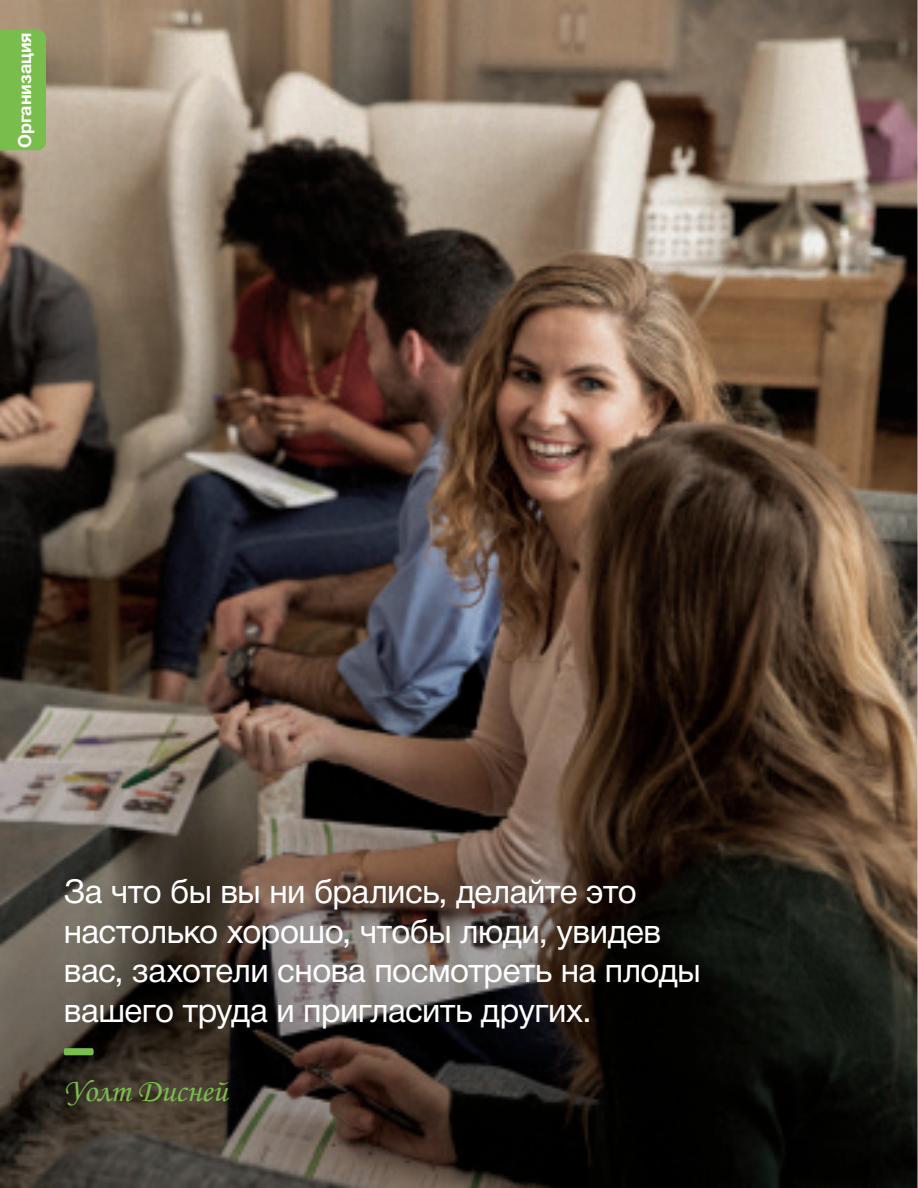
<style>
.page{position:relative;width:918px;height:1188px;background:#fff}
.page>*{position:absolute;margin:0;border:0;box-sizing:border-box;transform-origin:0 0}
.Quotes___pullouts{font:33px/39.6px "Helvetica Neue Cyr";letter-spacing:-.015em;color:#fff}
.Quotes___pullouts-2{font:33px "Monotype Corsiva";letter-spacing:-.005em;color:#79bd4c}
.t1{font:700 18px "Helvetica Neue Cyr";color:#fff}
</style>
<div class="page">
<img style="left:0;top:0;width:917px;height:617px">
<svg style="left:0;top:617px;width:917px;height:571px;background:#433830"></svg>
<svg style="left:64px;top:1048px;width:30px;height:7px"></svg>
<div style="left:0;top:30px;width:46px;height:120px;background:#79bd4c"></div>
<hr style="left:917px;top:0;width:1px;height:1188px;background:#e6e7e9">
<p class="t1" style="left:15px;top:148px;width:118px;rotate:-90deg">Организация</p>
<p class="Quotes___pullouts" style="left:64px;top:872px;width:639px">За что бы вы ни брались, делайте это настолько хорошо, чтобы люди, увидев вас, захотели снова посмотреть на плоды вашего труда и пригласить других.</p>
<p class="Quotes___pullouts-2" style="left:64px;top:1071px;width:165px">Уолт Дисней</p>
</div>
